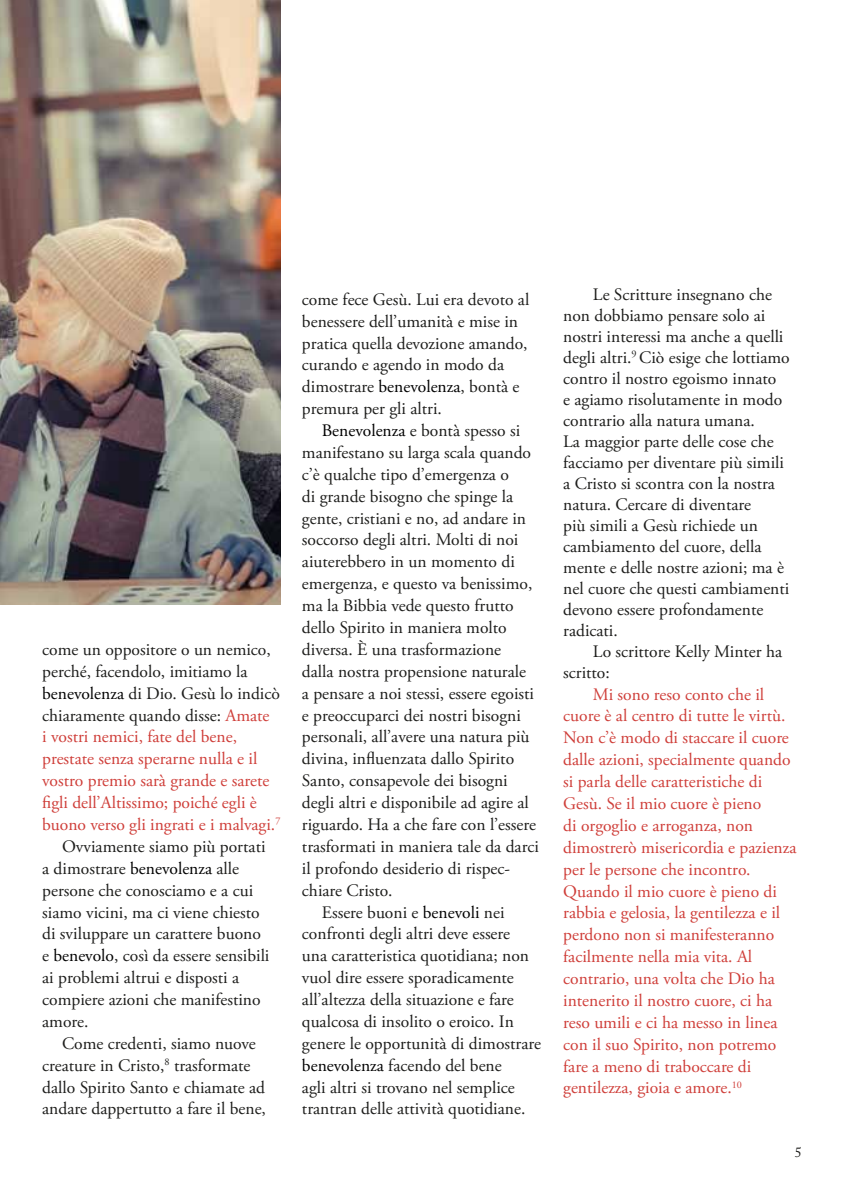
<style>
.page{position:relative;width:844px;height:1191px;background:#fff}
.page>*{position:absolute;margin:0;border:0;box-sizing:border-box;transform-origin:0 0}
.t1{font:17.5px/21px "Adobe Garamond Pro";color:#1d1d1b}
.t2{font:17.5px/21.9px "Adobe Garamond Pro";color:#cf3e39}
.t3{font:14px "Adobe Caslon Pro";color:#1d1d1b}
.s1{color:#000}
.s2{color:#cf3e39}
</style>
<div class="page">
<img style="left:0;top:0;width:280px;height:604px">
<p class="t1" style="left:42px;top:639px;width:230px">come un oppositore o un nemico,</p>
<p class="t1" style="left:42px;top:661px;width:207px">perché, facendolo, imitiamo la</p>
<p class="t1" style="left:42px;top:683px;width:239px"><span class="s1">benevolenza</span> di Dio. Gesù lo indicò</p>
<p class="t1" style="left:42px;top:705px;width:229px">chiaramente quando disse: <span class="s2">Amate</span></p>
<p class="t2" style="left:42px;top:726px;width:196px">i vostri nemici, fate del bene,</p>
<p class="t2" style="left:42px;top:748px;width:217px">prestate senza sperarne nulla e il</p>
<p class="t2" style="left:42px;top:770px;width:229px">vostro premio sarà grande e sarete</p>
<p class="t2" style="left:42px;top:792px;width:216px">figli dell’Altissimo; poiché egli è</p>
<p class="t2" style="left:42px;top:814px;width:240px">buono verso gli ingrati e i malvagi.<sup>7</sup></p>
<p class="t1" style="left:62px;top:836px;width:205px">Ovviamente siamo più portati</p>
<p class="t1" style="left:42px;top:858px;width:198px">a dimostrare <span class="s1">benevolenza</span> alle</p>
<p class="t1" style="left:42px;top:880px;width:212px">persone che conosciamo e a cui</p>
<p class="t1" style="left:42px;top:902px;width:219px">siamo vicini, ma ci viene chiesto</p>
<p class="t1" style="left:42px;top:924px;width:220px">di sviluppare un carattere buono</p>
<p class="t1" style="left:42px;top:945px;width:229px">e <span class="s1">benevolo</span>, così da essere sensibili</p>
<p class="t1" style="left:42px;top:967px;width:198px">ai problemi altrui e disposti a</p>
<p class="t1" style="left:42px;top:989px;width:220px">compiere azioni che manifestino</p>
<p class="t1" style="left:42px;top:1011px;width:48px">amore.</p>
<p class="t1" style="left:62px;top:1033px;width:195px">Come credenti, siamo nuove</p>
<p class="t1" style="left:42px;top:1055px;width:210px">creature in Cristo,<sup>8</sup> trasformate</p>
<p class="t1" style="left:42px;top:1077px;width:224px">dallo Spirito Santo e chiamate ad</p>
<p class="t1" style="left:42px;top:1099px;width:225px">andare dappertutto a fare il bene,</p>
<p class="t1" style="left:302px;top:289px;width:229px;line-height:21.9px">come fece Gesù. Lui era devoto al benessere dell’umanità e mise in pratica quella devozione amando, curando e agendo in modo da dimostrare <span class="s1">benevolenza</span>, bontà e premura per gli altri.</p>
<p class="t1" style="left:322px;top:420px;width:200px"><span class="s1">Benevolenza</span> e bontà spesso si</p>
<p class="t1" style="left:302px;top:442px;width:230px">manifestano su larga scala quando</p>
<p class="t1" style="left:302px;top:464px;width:208px">c’è qualche tipo d’emergenza o</p>
<p class="t1" style="left:302px;top:486px;width:213px">di grande bisogno che spinge la</p>
<p class="t1" style="left:302px;top:508px;width:225px">gente, cristiani e no, ad andare in</p>
<p class="t1" style="left:302px;top:530px;width:218px">soccorso degli altri. Molti di noi</p>
<p class="t1" style="left:302px;top:552px;width:214px">aiuterebbero in un momento di</p>
<p class="t1" style="left:302px;top:574px;width:232px">emergenza, e questo va benissimo,</p>
<p class="t1" style="left:302px;top:595px;width:213px">ma la Bibbia vede questo frutto</p>
<p class="t1" style="left:302px;top:617px;width:206px">dello Spirito in maniera molto</p>
<p class="t1" style="left:302px;top:639px;width:201px">diversa. È una trasformazione</p>
<p class="t1" style="left:302px;top:661px;width:225px">dalla nostra propensione naturale</p>
<p class="t1" style="left:302px;top:683px;width:233px">a pensare a noi stessi, essere egoisti</p>
<p class="t1" style="left:302px;top:705px;width:220px">e preoccuparci dei nostri bisogni</p>
<p class="t1" style="left:302px;top:727px;width:229px">personali, all’avere una natura più</p>
<p class="t1" style="left:302px;top:749px;width:214px">divina, influenzata dallo Spirito</p>
<p class="t1" style="left:302px;top:770px;width:207px">Santo, consapevole dei bisogni</p>
<p class="t1" style="left:302px;top:792px;width:228px">degli altri e disponibile ad agire al</p>
<p class="t1" style="left:302px;top:814px;width:235px">riguardo. Ha a che fare con l’essere</p>
<p class="t1" style="left:302px;top:836px;width:238px">trasformati in maniera tale da darci</p>
<p class="t1" style="left:302px;top:858px;width:209px">il profondo desiderio di rispec-</p>
<p class="t1" style="left:302px;top:880px;width:92px">chiare Cristo.</p>
<p class="t1" style="left:322px;top:902px;width:184px">Essere buoni e <span class="s1">benevoli</span> nei</p>
<p class="t1" style="left:302px;top:924px;width:210px">confronti degli altri deve essere</p>
<p class="t1" style="left:302px;top:945px;width:228px">una caratteristica quotidiana; non</p>
<p class="t1" style="left:302px;top:967px;width:213px">vuol dire essere sporadicamente</p>
<p class="t1" style="left:302px;top:989px;width:213px">all’altezza della situazione e fare</p>
<p class="t1" style="left:302px;top:1011px;width:213px">qualcosa di insolito o eroico. In</p>
<p class="t1" style="left:302px;top:1033px;width:240px">genere le opportunità di dimostrare</p>
<p class="t1" style="left:302px;top:1055px;width:201px"><span class="s1">benevolenza</span> facendo del bene</p>
<p class="t1" style="left:302px;top:1077px;width:214px">agli altri si trovano nel semplice</p>
<p class="t1" style="left:302px;top:1099px;width:225px">trantran delle attività quotidiane.</p>
<p class="t1" style="left:563px;top:284px;width:228px;text-indent:30px">Le Scritture insegnano che non dobbiamo pensare solo ai nostri interessi ma anche a quelli degli altri.<sup>9</sup> Ciò esige che lottiamo contro il nostro egoismo innato<br>e agiamo risolutamente in modo contrario alla natura umana.<br>La maggior parte delle cose che facciamo per diventare più simili a Cristo si scontra con la nostra natura. Cercare di diventare<br>più simili a Gesù richiede un cambiamento del cuore, della mente e delle nostre azioni; ma è nel cuore che questi cambiamenti devono essere profondamente radicati.</p>
<p class="t1" style="left:563px;top:641px;width:220px;text-indent:30px">Lo scrittore Kelly Minter ha scritto:</p>
<p class="t2" style="left:563px;top:683px;width:235px;text-indent:30px">Mi sono reso conto che il cuore è al centro di tutte le virtù.<br>Non c’è modo di staccare il cuore dalle azioni, specialmente quando si parla delle caratteristiche di<br>Gesù. Se il mio cuore è pieno<br>di orgoglio e arroganza, non dimostrerò misericordia e pazienza per le persone che incontro.<br>Quando il mio cuore è pieno di rabbia e gelosia, la gentilezza e il perdono non si manifesteranno facilmente nella mia vita. Al contrario, una volta che Dio ha intenerito il nostro cuore, ci ha reso umili e ci ha messo in linea con il suo Spirito, non potremo fare a meno di traboccare di gentilezza, gioia e amore.<sup>10</sup></p>
<p class="t3" style="left:794px;top:1144px;width:8px">5</p>
</div>
